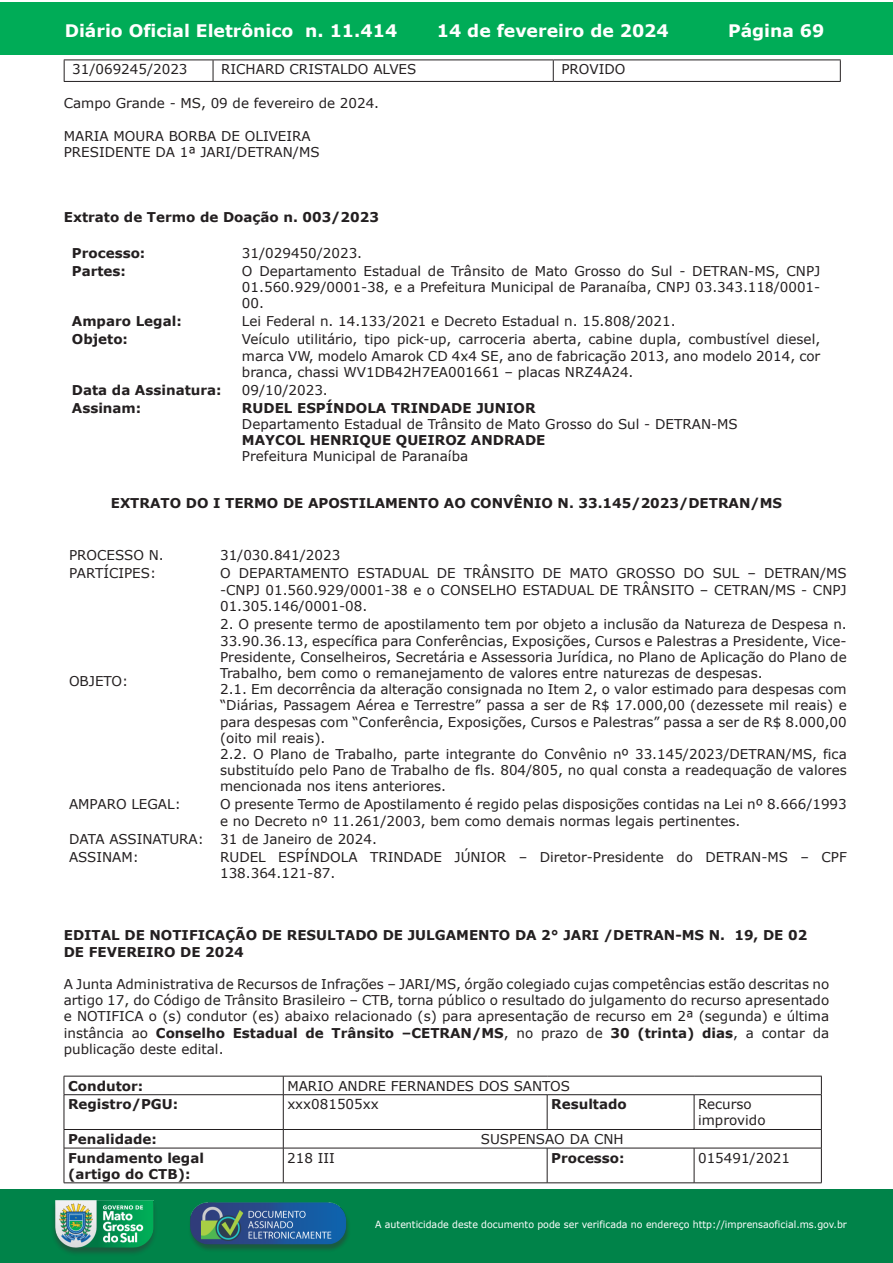
<style>
.page{position:relative;width:893px;height:1263px;background:#fff}
.page>*{position:absolute;margin:0;border:0;box-sizing:border-box;transform-origin:0 0}
.t1{font:700 17.25px "Verdana";color:#fff}
.t2{font:13.5px/16.2px "Verdana";color:#231f20}
.t3{font:700 13.5px/16.2px "Verdana";color:#231f20}
.t4{font:9.9px "Verdana";color:#fff;scale:.95 1}
.s1{font-weight:700}
</style>
<div class="page">
<div style="left:0;top:2px;width:893px;height:53px;background:#00ac57"></div>
<div style="left:1px;top:1189px;width:892px;height:74px;background:#008349"></div>
<img style="left:49px;top:1198px;width:111px;height:61px">
<img style="left:185px;top:1201px;width:168px;height:54px">
<hr style="left:64px;top:60px;width:149px;height:1px;background:#231f20">
<svg style="left:64px;top:60px;width:1px;height:21px"></svg>
<hr style="left:213px;top:60px;width:340px;height:1px;background:#231f20">
<svg style="left:213px;top:60px;width:1px;height:21px"></svg>
<hr style="left:553px;top:60px;width:288px;height:1px;background:#231f20">
<svg style="left:553px;top:60px;width:1px;height:21px"></svg>
<svg style="left:840px;top:60px;width:1px;height:21px"></svg>
<hr style="left:64px;top:81px;width:149px;height:1px;background:#231f20">
<hr style="left:213px;top:81px;width:340px;height:1px;background:#231f20">
<hr style="left:553px;top:81px;width:288px;height:1px;background:#231f20">
<hr style="left:64px;top:1076px;width:219px;height:1px;background:#231f20">
<hr style="left:283px;top:1076px;width:264px;height:1px;background:#231f20">
<hr style="left:547px;top:1076px;width:147px;height:1px;background:#231f20">
<hr style="left:694px;top:1076px;width:128px;height:1px;background:#231f20">
<svg style="left:821px;top:1076px;width:1px;height:18px"></svg>
<hr style="left:821px;top:1095px;width:1px;height:34px;background:#231f20">
<svg style="left:821px;top:1130px;width:1px;height:18px"></svg>
<hr style="left:821px;top:1148px;width:1px;height:35px;background:#231f20">
<svg style="left:64px;top:1076px;width:1px;height:18px"></svg>
<svg style="left:283px;top:1076px;width:1px;height:18px"></svg>
<hr style="left:64px;top:1095px;width:1px;height:34px;background:#231f20">
<hr style="left:283px;top:1095px;width:1px;height:34px;background:#231f20">
<hr style="left:547px;top:1095px;width:1px;height:34px;background:#231f20">
<hr style="left:694px;top:1095px;width:1px;height:34px;background:#231f20">
<svg style="left:64px;top:1130px;width:1px;height:18px"></svg>
<svg style="left:283px;top:1130px;width:1px;height:18px"></svg>
<hr style="left:64px;top:1148px;width:1px;height:35px;background:#231f20">
<hr style="left:283px;top:1148px;width:1px;height:35px;background:#231f20">
<hr style="left:547px;top:1148px;width:1px;height:35px;background:#231f20">
<hr style="left:694px;top:1148px;width:1px;height:35px;background:#231f20">
<hr style="left:64px;top:1094px;width:219px;height:1px;background:#231f20">
<hr style="left:283px;top:1094px;width:264px;height:1px;background:#231f20">
<hr style="left:547px;top:1094px;width:147px;height:1px;background:#231f20">
<hr style="left:694px;top:1094px;width:128px;height:1px;background:#231f20">
<hr style="left:64px;top:1129px;width:219px;height:1px;background:#231f20">
<hr style="left:283px;top:1129px;width:264px;height:1px;background:#231f20">
<hr style="left:547px;top:1129px;width:147px;height:1px;background:#231f20">
<hr style="left:694px;top:1129px;width:128px;height:1px;background:#231f20">
<hr style="left:64px;top:1148px;width:219px;height:1px;background:#231f20">
<hr style="left:283px;top:1148px;width:264px;height:1px;background:#231f20">
<hr style="left:547px;top:1148px;width:147px;height:1px;background:#231f20">
<hr style="left:694px;top:1148px;width:128px;height:1px;background:#231f20">
<hr style="left:64px;top:1182px;width:219px;height:1px;background:#231f20">
<hr style="left:283px;top:1182px;width:264px;height:1px;background:#231f20">
<hr style="left:547px;top:1182px;width:147px;height:1px;background:#231f20">
<hr style="left:694px;top:1182px;width:128px;height:1px;background:#231f20">
<p class="t1" style="left:65px;top:18px;width:334px">Diário Oficial Eletrônico n. 11.414</p>
<p class="t1" style="left:437px;top:18px;width:233px">14 de fevereiro de 2024</p>
<p class="t1" style="left:728px;top:18px;width:98px">Página 69</p>
<p class="t2" style="left:72px;top:61px;width:117px">31/069245/2023</p>
<p class="t2" style="left:221px;top:61px;width:197px">RICHARD CRISTALDO ALVES</p>
<p class="t2" style="left:561px;top:61px;width:66px">PROVIDO</p>
<p class="t2" style="left:64px;top:95px;width:317px">Campo Grande - MS, 09 de fevereiro de 2024.</p>
<p class="t2" style="left:64px;top:127px;width:257px">MARIA MOURA BORBA DE OLIVEIRA<br>PRESIDENTE DA 1ª JARI/DETRAN/MS</p>
<p class="t3" style="left:64px;top:208px;width:317px">Extrato de Termo de Doação n. 003/2023</p>
<p class="t3" style="left:72px;top:245px;width:75px">Processo:</p>
<p class="t2" style="left:242px;top:245px;width:122px">31/029450/2023.</p>
<p class="t3" style="left:72px;top:263px;width:56px">Partes:</p>
<p class="t2" style="left:242px;top:263px;width:580px;text-align:justify">O Departamento Estadual de Trânsito de Mato Grosso do Sul - DETRAN-MS, CNPJ 01.560.929/0001-38, e a Prefeitura Municipal de Paranaíba, CNPJ 03.343.118/0001- 00.</p>
<p class="t3" style="left:72px;top:313px;width:111px">Amparo Legal:</p>
<p class="t2" style="left:242px;top:313px;width:435px">Lei Federal n. 14.133/2021 e Decreto Estadual n. 15.808/2021.</p>
<p class="t3" style="left:72px;top:331px;width:58px">Objeto:</p>
<p class="t2" style="left:242px;top:331px;width:580px;text-align:justify">Veículo utilitário, tipo pick-up, carroceria aberta, cabine dupla, combustível diesel, marca VW, modelo Amarok CD 4x4 SE, ano de fabricação 2013, ano modelo 2014, cor branca, chassi WV1DB42H7EA001661 – placas NRZ4A24.</p>
<p class="t3" style="left:72px;top:381px;width:151px">Data da Assinatura:</p>
<p class="t2" style="left:242px;top:382px;width:87px">09/10/2023.</p>
<p class="t3" style="left:72px;top:399px;width:71px">Assinam:</p>
<p class="t3" style="left:242px;top:399px;width:295px">RUDEL ESPÍNDOLA TRINDADE JUNIOR</p>
<p class="t2" style="left:242px;top:416px;width:497px">Departamento Estadual de Trânsito de Mato Grosso do Sul - DETRAN-MS</p>
<p class="t3" style="left:242px;top:432px;width:305px">MAYCOL HENRIQUE QUEIROZ ANDRADE</p>
<p class="t2" style="left:242px;top:448px;width:228px">Prefeitura Municipal de Paranaíba</p>
<p class="t3" style="left:111px;top:494px;width:673px">EXTRATO DO I TERMO DE APOSTILAMENTO AO CONVÊNIO N. 33.145/2023/DETRAN/MS</p>
<p class="t2" style="left:69px;top:547px;width:96px">PROCESSO N.</p>
<p class="t2" style="left:220px;top:547px;width:122px">31/030.841/2023</p>
<p class="t2" style="left:69px;top:565px;width:89px">PARTÍCIPES:</p>
<p class="t2" style="left:220px;top:565px;width:628px;text-align:justify">O DEPARTAMENTO ESTADUAL DE TRÂNSITO DE MATO GROSSO DO SUL – DETRAN/MS -CNPJ 01.560.929/0001-38 e o CONSELHO ESTADUAL DE TRÂNSITO – CETRAN/MS - CNPJ 01.305.146/0001-08.</p>
<p class="t2" style="left:69px;top:673px;width:61px">OBJETO:</p>
<p class="t2" style="left:220px;top:616px;width:628px">2. O presente termo de apostilamento tem por objeto a inclusão da Natureza de Despesa n.<br>33.90.36.13, específica para Conferências, Exposições, Cursos e Palestras a Presidente, Vice-Presidente, Conselheiros, Secretária e Assessoria Jurídica, no Plano de Aplicação do Plano de Trabalho, bem como o remanejamento de valores entre naturezas de despesas.<br>2.1. Em decorrência da alteração consignada no Item 2, o valor estimado para despesas com “Diárias, Passagem Aérea e Terrestre” passa a ser de R$ 17.000,00 (dezessete mil reais) e para despesas com “Conferência, Exposições, Cursos e Palestras” passa a ser de R$ 8.000,00 (oito mil reais).<br>2.2. O Plano de Trabalho, parte integrante do Convênio nº 33.145/2023/DETRAN/MS, fica substituído pelo Pano de Trabalho de fls. 804/805, no qual consta a readequação de valores mencionada nos itens anteriores.</p>
<p class="t2" style="left:69px;top:796px;width:113px">AMPARO LEGAL:</p>
<p class="t2" style="left:220px;top:796px;width:628px">O presente Termo de Apostilamento é regido pelas disposições contidas na Lei nº 8.666/1993 e no Decreto nº 11.261/2003, bem como demais normas legais pertinentes.</p>
<p class="t2" style="left:69px;top:829px;width:309px;line-height:18px">DATA ASSINATURA: 31 de Janeiro de 2024.<br>ASSINAM:</p>
<p class="t2" style="left:220px;top:848px;width:628px">RUDEL ESPÍNDOLA TRINDADE JÚNIOR – Diretor-Presidente do DETRAN-MS – CPF<br>138.364.121-87.</p>
<p class="t3" style="left:64px;top:927px;width:745px">EDITAL DE NOTIFICAÇÃO DE RESULTADO DE JULGAMENTO DA 2° JARI /DETRAN-MS N. 19, DE 02<br>DE FEVEREIRO DE 2024</p>
<p class="t2" style="left:64px;top:976px;width:767px;text-align:justify">A Junta Administrativa de Recursos de Infrações – JARI/MS, órgão colegiado cujas competências estão descritas no artigo 17, do Código de Trânsito Brasileiro – CTB, torna público o resultado do julgamento do recurso apresentado e NOTIFICA o (s) condutor (es) abaixo relacionado (s) para apresentação de recurso em 2ª (segunda) e última instância ao <span class="s1">Conselho Estadual de Trânsito –CETRAN/MS</span>, no prazo de <span class="s1">30 (trinta) dias</span>, a contar da publicação deste edital.</p>
<p class="t3" style="left:68px;top:1077px;width:77px">Condutor:</p>
<p class="t2" style="left:287px;top:1077px;width:284px">MARIO ANDRE FERNANDES DOS SANTOS</p>
<p class="t3" style="left:68px;top:1096px;width:112px">Registro/PGU:</p>
<p class="t2" style="left:287px;top:1096px;width:93px">xxx081505xx</p>
<p class="t3" style="left:551px;top:1096px;width:77px">Resultado</p>
<p class="t2" style="left:698px;top:1096px;width:69px">Recurso improvido</p>
<p class="t3" style="left:68px;top:1131px;width:91px">Penalidade:</p>
<p class="t2" style="left:481px;top:1131px;width:144px">SUSPENSAO DA CNH</p>
<p class="t3" style="left:68px;top:1149px;width:138px">Fundamento legal (artigo do CTB):</p>
<p class="t2" style="left:287px;top:1149px;width:49px">218 III</p>
<p class="t3" style="left:551px;top:1149px;width:75px">Processo:</p>
<p class="t2" style="left:698px;top:1149px;width:93px">015491/2021</p>
<p class="t4" style="left:375px;top:1218px;width:498px">A autenticidade deste documento pode ser verificada no endereço http://imprensaoficial.ms.gov.br</p>
</div>
